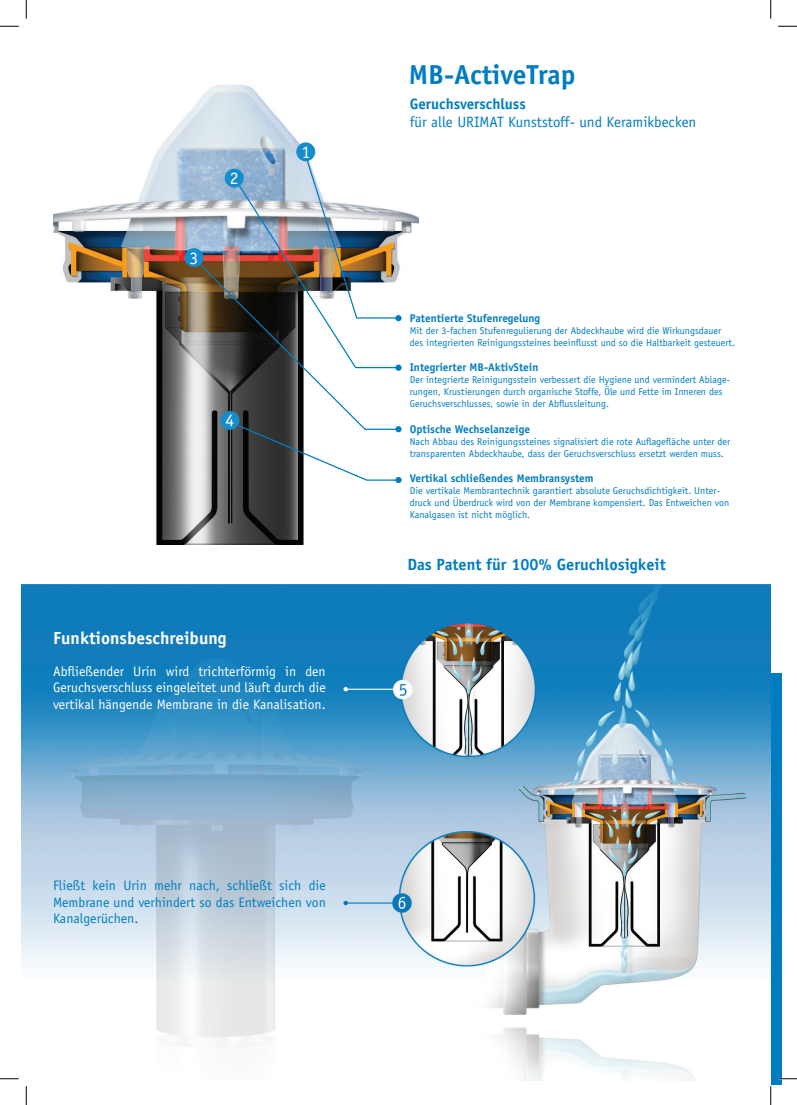
<style>
.page{position:relative;width:797px;height:1105px;background:#fff}
.page>*{position:absolute;margin:0;border:0;box-sizing:border-box;transform-origin:0 0}
.t1{font:700 27.5px "Officina Sans";letter-spacing:-.01em;color:#007dc1}
.t2{font:700 17.5px "Officina Sans";color:#fff}
.t3{font:17.5px "Officina Sans";color:#fff}
.t4{font:700 16.25px "Officina Sans";color:#007dc1}
.t5{font:15px "Officina Sans";color:#007dc1}
.t6{font:700 15px "Officina Sans";color:#007dc1}
.t7{font:13.75px/16.5px "Officina Sans";color:#fff;text-align:justify}
.t8{font:13.75px/16.5px "Officina Sans";color:#007dc1;text-align:justify}
.t9{font:700 11.25px "Officina Sans";color:#007dc1}
.t10{font:10px/12px "Officina Sans";color:#007dc1}
</style>
<div class="page">
<img style="left:53px;top:84px;width:365px;height:461px">
<img style="left:21px;top:585px;width:750px;height:496px">
<svg style="left:193px;top:257px;width:207px;height:174px"></svg>
<div style="left:220px;top:411px;width:19px;height:19px;background:#168dcb;border-radius:50%"></div>
<div style="left:296px;top:142px;width:19px;height:19px;background:#168dcb;border-radius:50%"></div>
<div style="left:225px;top:169px;width:19px;height:19px;background:#168dcb;border-radius:50%"></div>
<div style="left:184px;top:248px;width:19px;height:19px;background:#168dcb;border-radius:50%"></div>
<img style="left:233px;top:156px;width:168px;height:215px">
<svg style="left:237px;top:424px;width:164px;height:59px"></svg>
<div style="left:770px;top:673px;width:11px;height:411px;background:#007dc1"></div>
<svg style="left:0;top:25px;width:19px;height:2px"></svg>
<svg style="left:778px;top:25px;width:19px;height:2px"></svg>
<svg style="left:0;top:1078px;width:19px;height:1px"></svg>
<svg style="left:778px;top:1078px;width:19px;height:1px"></svg>
<svg style="left:25px;top:0;width:2px;height:19px"></svg>
<svg style="left:25px;top:1086px;width:2px;height:19px"></svg>
<svg style="left:770px;top:0;width:1px;height:19px"></svg>
<svg style="left:770px;top:1086px;width:1px;height:19px"></svg>
<h2 class="t3" style="left:190px;top:247px;width:10px">3</h2>
<h2 class="t3" style="left:230px;top:168px;width:10px">2</h2>
<h2 class="t3" style="left:225px;top:410px;width:10px">4</h2>
<h2 class="t3" style="left:301px;top:142px;width:10px">1</h2>
<h2 class="t2" style="left:53px;top:627px;width:175px">Funktionsbeschreibung</h2>
<h3 class="t7" style="left:53px;top:663px;width:274px">Abfließender Urin wird trichterförmig in den Geruchsverschluss eingeleitet und läuft durch die vertikal hängende Membrane in die Kanalisation.</h3>
<h3 class="t8" style="left:53px;top:877px;width:274px">Fließt kein Urin mehr nach, schließt sich die Membrane und verhindert so das Entweichen von Kanalgerüchen.</h3>
<h1 class="t1" style="left:409px;top:57px;width:168px">MB-ActiveTrap</h1>
<h3 class="t6" style="left:410px;top:94px;width:117px">Geruchsverschluss</h3>
<h3 class="t5" style="left:410px;top:113px;width:288px">für alle URIMAT Kunststoff- und Keramikbecken</h3>
<p class="t9" style="left:410px;top:311px;width:132px">Patentierte Stufenregelung</p>
<p class="t10" style="left:410px;top:324px;width:327px">Mit der 3-fachen Stufenregulierung der Abdeckhaube wird die Wirkungsdauer des integrierten Reinigungssteines beeinflusst und so die Haltbarkeit gesteuert.</p>
<p class="t9" style="left:410px;top:360px;width:130px">Integrierter MB-AktivStein</p>
<p class="t10" style="left:410px;top:374px;width:322px">Der integrierte Reinigungsstein verbessert die Hygiene und vermindert Ablage&shy;rungen, Krustierungen durch organische Stoffe, Öle und Fette im Inneren des<br>Geruchsverschlusses, sowie in der Abflussleitung.</p>
<p class="t9" style="left:410px;top:422px;width:122px">Optische Wechselanzeige</p>
<p class="t10" style="left:410px;top:435px;width:322px">Nach Abbau des Reinigungssteines signalisiert die rote Auflagefläche unter der transparenten Abdeckhaube, dass der Geruchsverschluss ersetzt werden muss.</p>
<p class="t9" style="left:410px;top:471px;width:185px">Vertikal schließendes Membransystem</p>
<p class="t10" style="left:410px;top:485px;width:321px">Die vertikale Membrantechnik garantiert absolute Geruchsdichtigkeit. Unter&shy;druck und Überdruck wird von der Membrane kompensiert. Das Entweichen von<br>Kanalgasen ist nicht möglich.</p>
<h3 class="t4" style="left:407px;top:554px;width:260px">Das Patent für 100% Geruchlosigkeit</h3>
</div>
